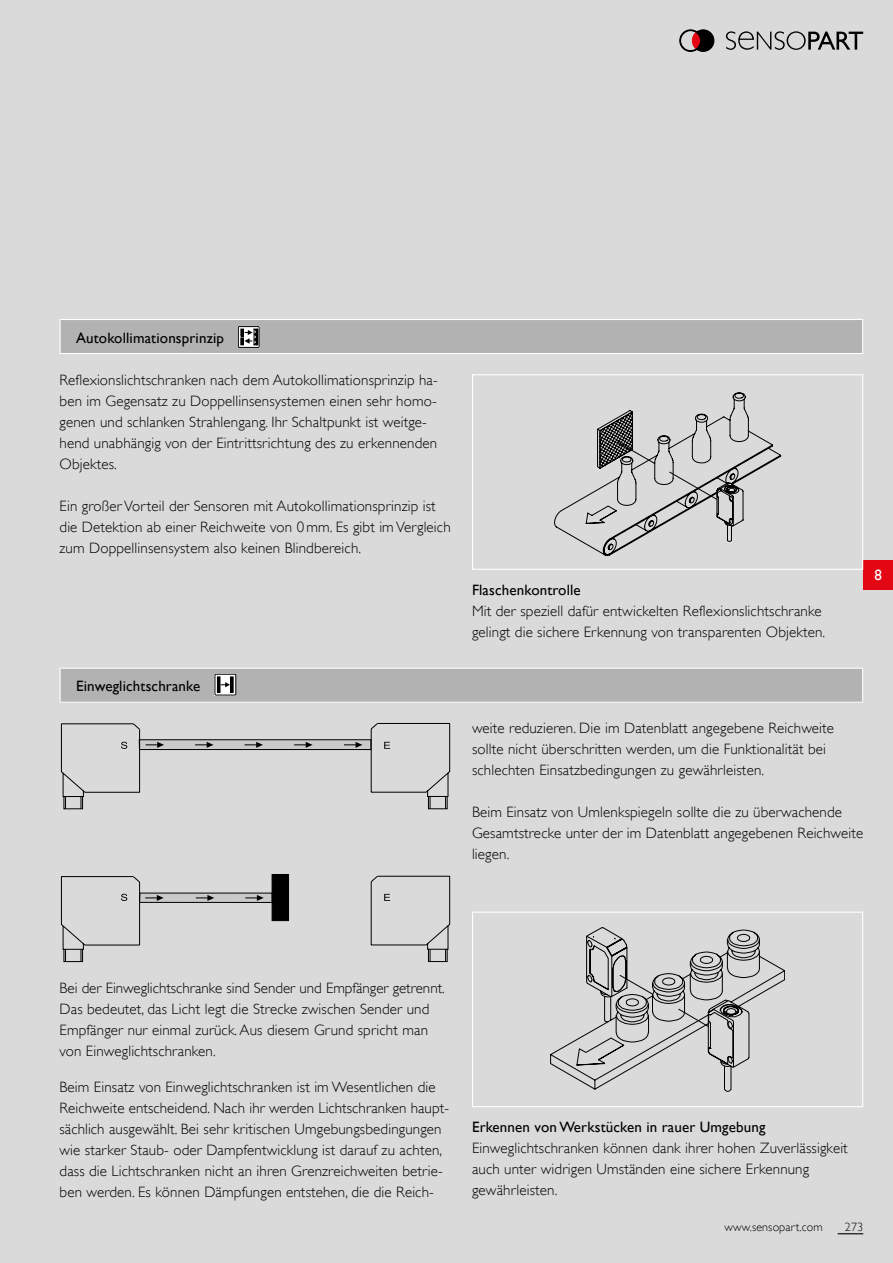
<style>
.page{position:relative;width:893px;height:1263px;background:#dadada}
.page>*{position:absolute;margin:0;border:0;box-sizing:border-box;transform-origin:0 0}
.t1{font:300 15px/21px "Gill Alt One";letter-spacing:.01em;color:#000}
.t2{font:15px "Gill Alt One";letter-spacing:.01em;color:#000}
.t3{font:15px "Gill Alt One";color:#fff}
.t4{font:300 12px "Gill Alt One";letter-spacing:.01em;color:#000}
</style>
<div class="page">
<svg style="left:726px;top:31px;width:137px;height:19px"></svg>
<svg style="left:680px;top:30px;width:34px;height:22px"></svg>
<svg style="left:838px;top:1233px;width:25px;height:1px"></svg>
<div style="left:863px;top:560px;width:30px;height:29px;background:#e30613"></div>
<div style="left:60px;top:319px;width:803px;height:34px;background:#b3b2b2"></div>
<hr style="left:60px;top:353px;width:803px;height:1px;background:#fff">
<hr style="left:60px;top:319px;width:803px;height:1px;background:#fff">
<hr style="left:60px;top:320px;width:1px;height:33px;background:#fff">
<hr style="left:862px;top:320px;width:1px;height:33px;background:#fff">
<svg style="left:240px;top:328px;width:17px;height:18px"></svg>
<div style="left:238px;top:326px;width:21px;height:22px;border:1px solid #000"></div>
<svg style="left:241px;top:329px;width:17px;height:16px"></svg>
<div style="left:60px;top:668px;width:803px;height:34px;background:#b3b2b2"></div>
<hr style="left:60px;top:702px;width:803px;height:1px;background:#fff">
<hr style="left:60px;top:668px;width:803px;height:1px;background:#fff">
<hr style="left:60px;top:669px;width:1px;height:33px;background:#fff">
<hr style="left:862px;top:669px;width:1px;height:33px;background:#fff">
<svg style="left:217px;top:676px;width:17px;height:17px"></svg>
<div style="left:217px;top:677px;width:3px;height:15px;border:1px solid #000"></div>
<div style="left:230px;top:677px;width:3px;height:15px;border:1px solid #000"></div>
<svg style="left:221px;top:682px;width:9px;height:5px"></svg>
<div style="left:215px;top:674px;width:21px;height:21px;border:1px solid #000"></div>
<div style="left:139px;top:740px;width:232px;height:9px;background:#cacaca"></div>
<div style="left:139px;top:739px;width:232px;height:11px;border:1px solid #000"></div>
<div style="left:140px;top:893px;width:132px;height:9px;background:#cacaca"></div>
<div style="left:139px;top:893px;width:133px;height:10px;border:1px solid #000"></div>
<svg style="left:370px;top:723px;width:81px;height:87px"></svg>
<svg style="left:370px;top:875px;width:81px;height:87px"></svg>
<div style="left:272px;top:874px;width:17px;height:47px;background:#000"></div>
<svg style="left:195px;top:742px;width:19px;height:6px"></svg>
<svg style="left:294px;top:742px;width:19px;height:6px"></svg>
<svg style="left:245px;top:742px;width:18px;height:6px"></svg>
<svg style="left:344px;top:742px;width:18px;height:6px"></svg>
<svg style="left:196px;top:895px;width:18px;height:6px"></svg>
<svg style="left:245px;top:895px;width:19px;height:6px"></svg>
<svg style="left:60px;top:876px;width:104px;height:86px"></svg>
<svg style="left:60px;top:723px;width:104px;height:87px"></svg>
<svg style="left:554px;top:392px;width:227px;height:164px"></svg>
<div style="left:472px;top:374px;width:391px;height:196px;border:1px solid #fff"></div>
<svg style="left:550px;top:927px;width:235px;height:164px"></svg>
<div style="left:472px;top:911px;width:391px;height:196px;border:1px solid #fff"></div>
<p class="t2" style="left:76px;top:329px;width:150px">Autokollimationsprinzip</p>
<p class="t1" style="left:60px;top:369px;width:380px">Reflexionslichtschranken nach dem Autokollimationsprinzip ha&shy;ben im Gegensatz zu Doppellinsensystemen einen sehr homo&shy;genen und schlanken Strahlengang. Ihr Schaltpunkt ist weitge&shy;hend unabhängig von der Eintrittsrichtung des zu erkennenden Objektes.</p>
<p class="t1" style="left:60px;top:495px;width:393px">Ein großer Vorteil der Sensoren mit Autokollimationsprinzip ist die Detektion ab einer Reichweite von 0mm. Es gibt im Vergleich zum Doppellinsensystem also keinen Blindbereich.</p>
<p class="t2" style="left:76px;top:677px;width:126px">Einweglichtschranke</p>
<p class="t2" style="left:472px;top:581px;width:110px">Flaschenkontrolle</p>
<p class="t1" style="left:472px;top:600px;width:355px">Mit der speziell dafür entwickelten Reflexionslichtschranke gelingt die sichere Erkennung von transparenten Objekten.</p>
<p class="t3" style="left:874px;top:566px;width:9px">8</p>
<p class="t1" style="left:472px;top:718px;width:364px">weite reduzieren. Die im Datenblatt angegebene Reichweite sollte nicht überschritten werden, um die Funktionalität bei schlechten Einsatzbedingungen zu gewährleisten.</p>
<p class="t1" style="left:472px;top:802px;width:393px">Beim Einsatz von Umlenkspiegeln sollte die zu überwachende<br>Gesamtstrecke unter der im Datenblatt angegebenen Reichweite liegen.</p>
<p class="t1" style="left:60px;top:977px;width:387px">Bei der Einweglichtschranke sind Sender und Empfänger getrennt.<br>Das bedeutet, das Licht legt die Strecke zwischen Sender und Empfänger nur einmal zurück. Aus diesem Grund spricht man von Einweglichtschranken.</p>
<p class="t1" style="left:60px;top:1076px;width:388px">Beim Einsatz von Einweglichtschranken ist im Wesentlichen die Reichweite entscheidend. Nach ihr werden Lichtschranken haupt--- sächlich ausgewählt. Bei sehr kritischen Umgebungsbedingungen wie starker Staub- oder Dampfentwicklung ist darauf zu achten, dass die Lichtschranken nicht an ihren Grenzreichweiten betrie&shy;ben werden. Es können Dämpfungen entstehen, die die Reich-</p>
<p class="t2" style="left:472px;top:1118px;width:295px">Erkennen von Werkstücken in rauer Umgebung</p>
<p class="t1" style="left:472px;top:1138px;width:377px">Einweglichtschranken können dank ihrer hohen Zuverlässigkeit auch unter widrigen Umständen eine sichere Erkennung gewährleisten.</p>
<p class="t4" style="left:725px;top:1220px;width:100px">www.sensopart.com</p>
<p class="t4" style="left:845px;top:1220px;width:20px">273</p>
</div>
